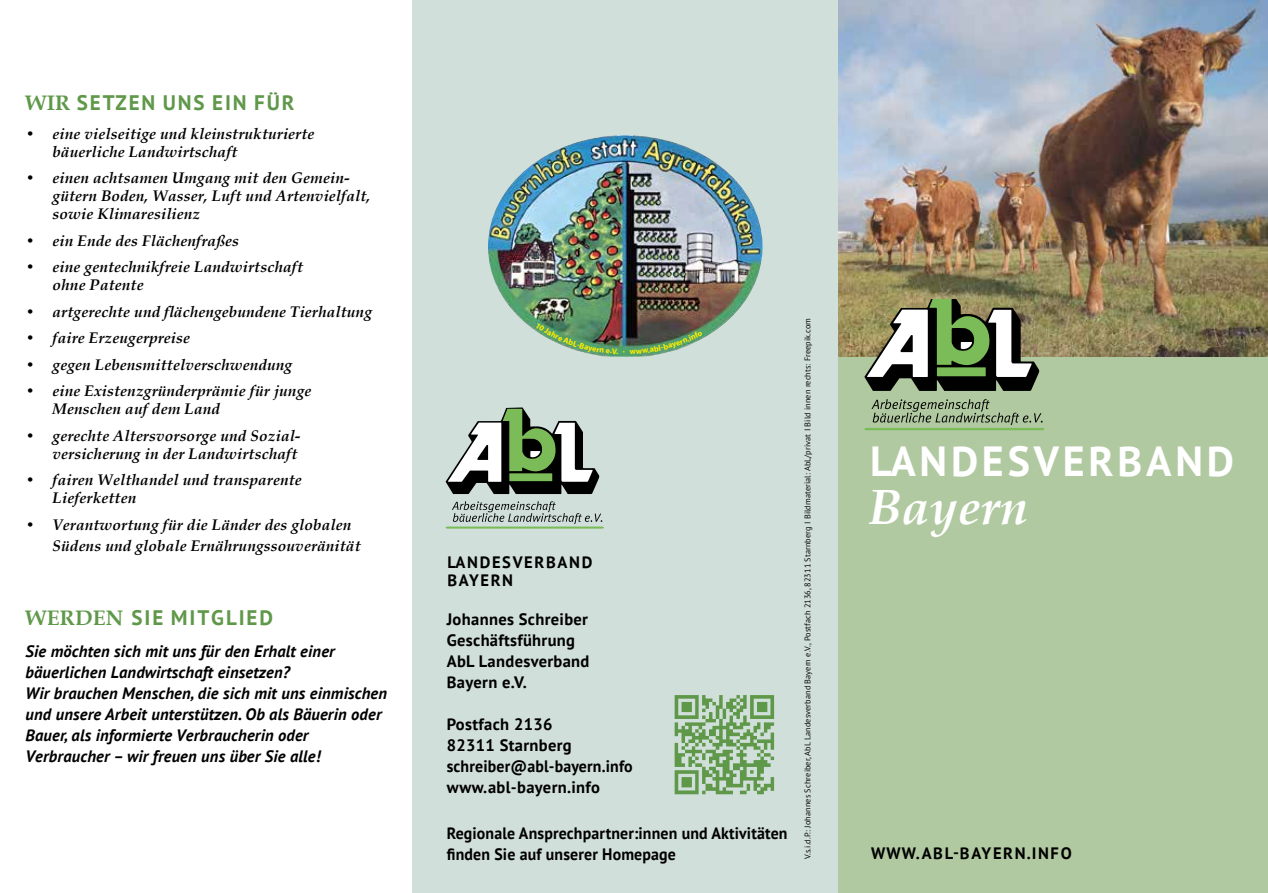
<style>
.page{position:relative;width:1268px;height:893px;background:#fff}
.page>*{position:absolute;margin:0;border:0;box-sizing:border-box;transform-origin:0 0}
.t1{font:italic 700 49.5px "Book Antiqua";letter-spacing:.01em;color:#fff}
.t2{font:700 42px "PT Sans";letter-spacing:.09em;color:#fff}
.t3{font:700 21px "PT Sans";letter-spacing:.09em;color:#5f9849}
.t4{font:italic 700 16.5px/21px "PT Sans";letter-spacing:.01em;color:#000}
.t5{font:700 16.5px/21px "PT Sans";letter-spacing:.02em;color:#000}
.t6{font:700 16.5px/21px "PT Sans";letter-spacing:.02em;color:#000;scale:.96 1}
.t7{font:700 16.5px/18px "PT Sans";letter-spacing:.1em;color:#000}
.t8{font:italic 700 15.3px/18px "Book Antiqua";letter-spacing:.01em;color:#000}
.t9{font:8.25px "PT Sans";letter-spacing:.01em;color:#000}
.s1{font-family:"Book Antiqua"}
</style>
<div class="page">
<div style="left:838px;top:0;width:429px;height:893px;background:#b1c9a1"></div>
<div style="left:412px;top:0;width:426px;height:893px;background:#d1dfdb"></div>
<img style="left:838px;top:0;width:429px;height:357px">
<svg style="left:864px;top:399px;width:180px;height:31px"></svg>
<svg style="left:864px;top:299px;width:174px;height:92px;background:#798265"></svg>
<svg style="left:445px;top:501px;width:158px;height:28px"></svg>
<svg style="left:445px;top:407px;width:154px;height:87px"></svg>
<img style="left:488px;top:135px;width:274px;height:222px">
<img style="left:674px;top:695px;width:101px;height:100px">
<img style="left:535px;top:323px;width:167px;height:31px">
<h3 class="t3" style="left:26px;top:89px;width:270px"><span class="s1">WIR</span> SETZEN UNS EIN FÜR</h3>
<p class="t8" style="left:53px;top:125px;width:263px;text-indent:-27px">• eine vielseitige und kleinstrukturierte bäuerliche Landwirtschaft</p>
<p class="t8" style="left:53px;top:169px;width:319px;text-indent:-27px">• einen achtsamen Umgang mit den Gemein&shy;gütern Boden, Wasser, Luft und Artenvielfalt, sowie Klimaresilienz</p>
<p class="t8" style="left:26px;top:232px;width:215px">• ein Ende des Flächenfraßes</p>
<p class="t8" style="left:53px;top:258px;width:252px;text-indent:-27px">• eine gentechnikfreie Landwirtschaft ohne Patente</p>
<p class="t8" style="left:26px;top:303px;width:348px">• artgerechte und flächengebundene Tierhaltung</p>
<p class="t8" style="left:26px;top:330px;width:166px">• faire Erzeugerpreise</p>
<p class="t8" style="left:26px;top:356px;width:268px">• gegen Lebensmittelverschwendung</p>
<p class="t8" style="left:53px;top:383px;width:260px;text-indent:-27px">• eine Existenzgründerprämie für junge<br>Menschen auf dem Land</p>
<p class="t8" style="left:26px;top:427px;width:277px;text-align:right">• gerechte Altersvorsorge und Sozial&shy;versicherung in der Landwirtschaft</p>
<p class="t8" style="left:53px;top:472px;width:250px;text-indent:-27px">• fairen Welthandel und transparente<br>Lieferketten</p>
<p class="t8" style="left:53px;top:515px;width:309px;line-height:21px;text-indent:-27px">• Verantwortung für die Länder des globalen<br>Südens und globale Ernährungssouveränität</p>
<h3 class="t3" style="left:26px;top:604px;width:249px"><span class="s1">WERDEN</span> SIE MITGLIED</h3>
<p class="t4" style="left:26px;top:640px;width:363px">Sie möchten sich mit uns für den Erhalt einer bäuerlichen Landwirtschaft einsetzen?<br>Wir brauchen Menschen, die sich mit uns einmischen und unsere Arbeit unterstützen. Ob als Bäuerin oder Bauer, als informierte Verbraucherin oder Verbraucher – wir freuen uns über Sie alle!</p>
<p class="t7" style="left:447px;top:553px;width:146px">LANDESVERBAND<br>BAYERN</p>
<p class="t5" style="left:446px;top:609px;width:144px">Johannes Schreiber<br>Geschäftsführung<br>AbL Landesverband<br>Bayern e.V.</p>
<p class="t5" style="left:446px;top:714px;width:187px">Postfach 2136<br>82311 Starnberg schreiber@abl-bayern.info www.abl-bayern.info</p>
<p class="t6" style="left:446px;top:822px;width:356px">Regionale Ansprechpartner:innen und Aktivitäten finden Sie auf unserer Homepage</p>
<p class="t9" style="left:802px;top:859px;width:542px;rotate:-90deg">V.s.i.d.P.: Johannes Schreiber, AbL Landesverband Bayern e.V., Postfach 2136, 82311 Starnberg I Bildmaterial: AbL/privat I Bild innen rechts: Freepik.com</p>
<h2 class="t2" style="left:870px;top:434px;width:365px">LANDESVERBAND</h2>
<h1 class="t1" style="left:868px;top:479px;width:161px">Bayern</h1>
<p class="t7" style="left:871px;top:844px;width:202px">WWW.ABL-BAYERN.INFO</p>
</div>
